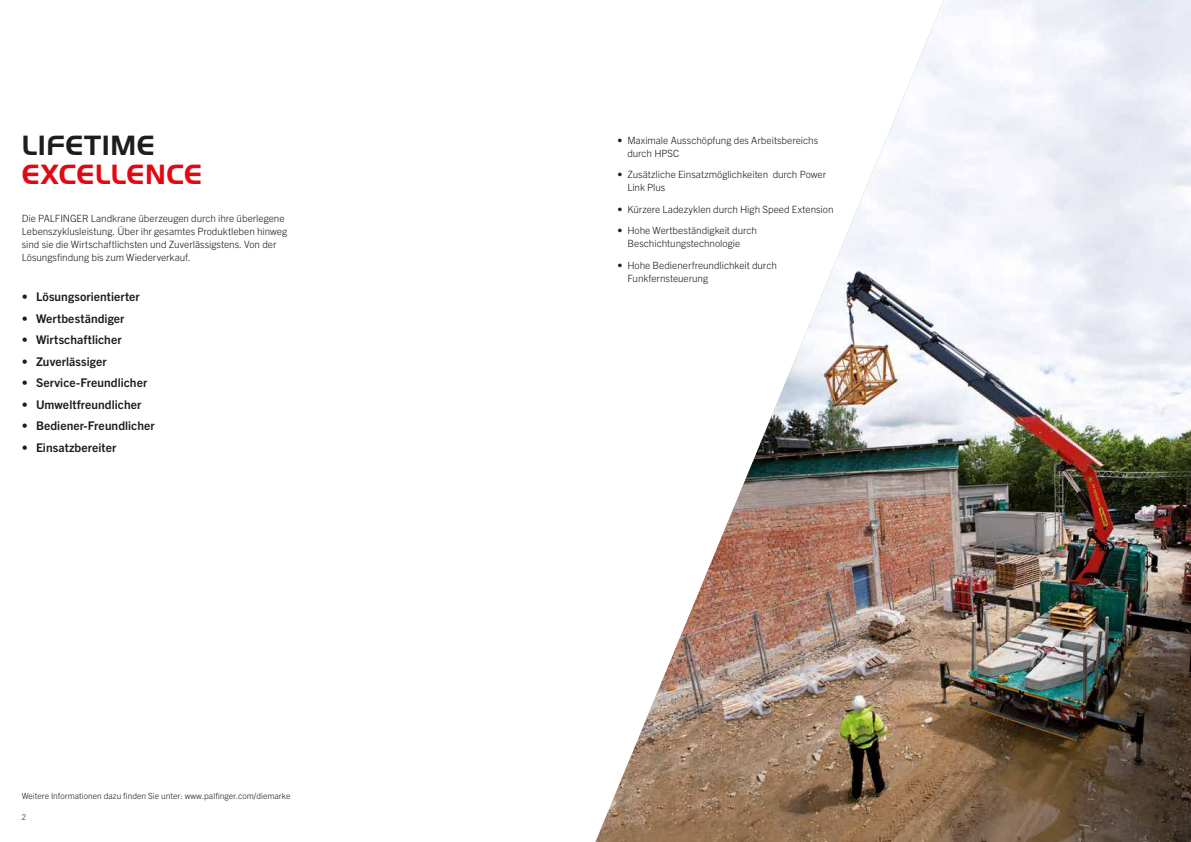
<style>
.page{position:relative;width:1191px;height:842px;background:#fff}
.page>*{position:absolute;margin:0;border:0;box-sizing:border-box;transform-origin:0 0}
.t1{font:700 29px "Palfinger Handel Gothic";letter-spacing:.01em;color:#e30613}
.t2{font:700 29px "Palfinger Handel Gothic";letter-spacing:.02em;color:#1d1d1b}
.t3{font:700 12px "Trade Gothic Next LT Pro";letter-spacing:.005em;color:#1d1d1b}
.t4{font:300 10px/13px "Trade Gothic Next LT Pro";letter-spacing:-.005em;color:#1d1d1b}
.t5{font:300 8.5px "Trade Gothic Next LT Pro";color:#1d1d1b}
.t6{font:300 8px "Trade Gothic Next LT Pro";color:#1d1d1b}
</style>
<div class="page">
<img style="left:595px;top:0;width:596px;height:842px">
<h1 class="t2" style="left:22px;top:129px;width:134px">LIFETIME</h1>
<h1 class="t1" style="left:22px;top:158px;width:182px">EXCELLENCE</h1>
<p class="t4" style="left:22px;top:211px;width:267px">Die PALFINGER Landkrane überzeugen durch ihre überlegene Lebenszyklusleistung. Über ihr gesamtes Produktleben hinweg sind sie die Wirtschaftlichsten und Zuverlässigstens. Von der Lösungsfindung bis zum Wiederverkauf.</p>
<p class="t3" style="left:22px;top:289px;width:120px">• Lösungsorientierter</p>
<p class="t3" style="left:22px;top:310px;width:104px">• Wertbeständiger</p>
<p class="t3" style="left:22px;top:332px;width:101px">• Wirtschaftlicher</p>
<p class="t3" style="left:22px;top:353px;width:86px">• Zuverlässiger</p>
<p class="t3" style="left:22px;top:375px;width:127px">• Service-Freundlicher</p>
<p class="t3" style="left:22px;top:396px;width:121px">• Umweltfreundlicher</p>
<p class="t3" style="left:22px;top:418px;width:134px">• Bediener-Freundlicher</p>
<p class="t3" style="left:22px;top:439px;width:96px">• Einsatzbereiter</p>
<p class="t5" style="left:22px;top:790px;width:270px">Weitere Informationen dazu finden Sie unter: www.palfinger.com/diemarke</p>
<p class="t6" style="left:22px;top:812px;width:6px">2</p>
<p class="t4" style="left:627px;top:133px;width:192px;text-indent:-10px">• Maximale Ausschöpfung des Arbeitsbereichs durch HPSC</p>
<p class="t4" style="left:627px;top:167px;width:200px;text-indent:-10px">• Zusätzliche Einsatzmöglichkeiten durch Power<br>Link Plus</p>
<p class="t4" style="left:617px;top:202px;width:218px">• Kürzere Ladezyklen durch High Speed Extension</p>
<p class="t4" style="left:627px;top:223px;width:131px;text-indent:-10px">• Hohe Wertbeständigkeit durch<br>Beschichtungstechnologie</p>
<p class="t4" style="left:627px;top:258px;width:151px;text-indent:-10px">• Hohe Bedienerfreundlichkeit durch<br>Funkfernsteuerung</p>
</div>
